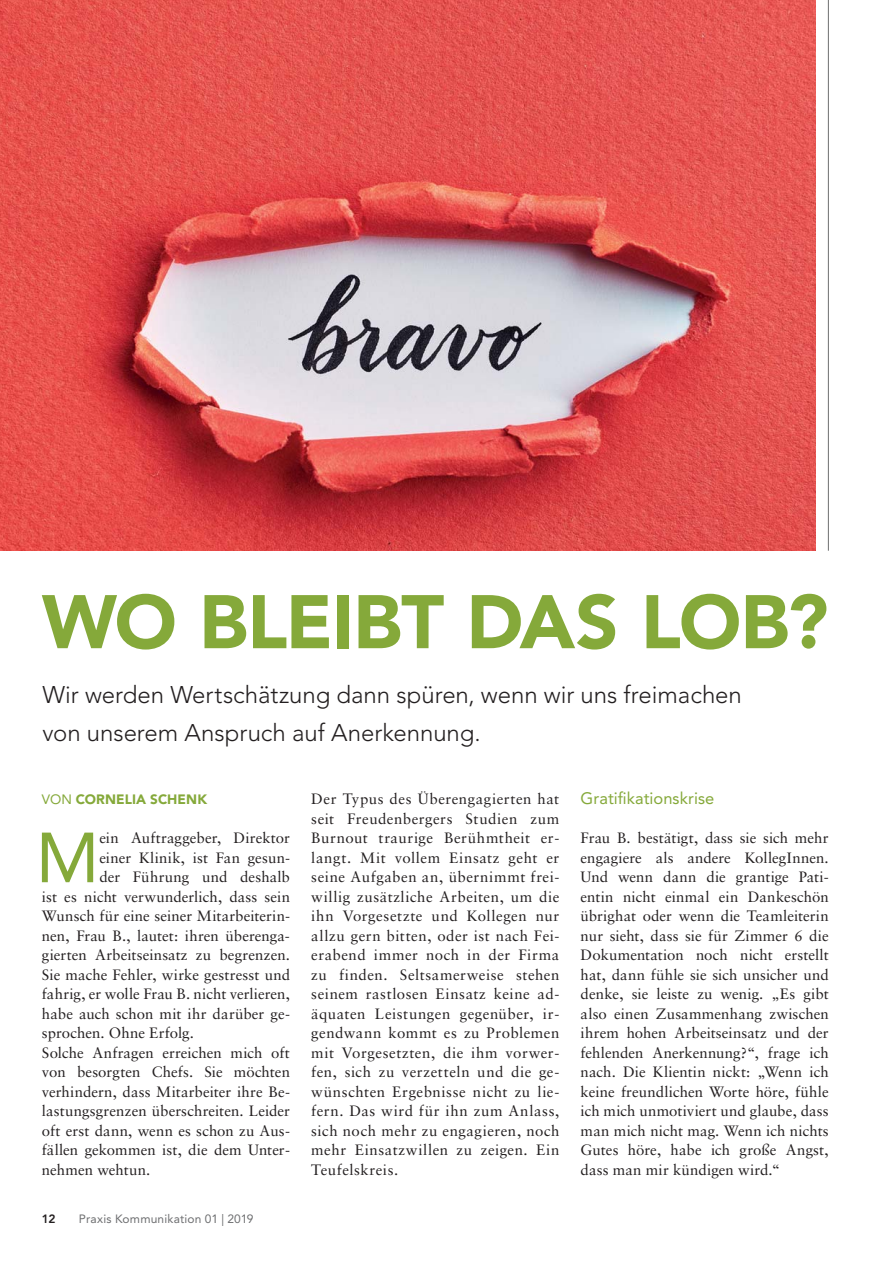
<style>
.page{position:relative;width:893px;height:1263px;background:#fff}
.page>*{position:absolute;margin:0;border:0;box-sizing:border-box;transform-origin:0 0}
.t1{font:900 75px "Avenir LT Std";letter-spacing:-.015em;color:#85a93a}
.t2{font:70.05px "Avenir LT Std";color:#85a93a}
.t3{font:300 24px/37.5px "Avenir LT Std";letter-spacing:-.005em;color:#231f20}
.t4{font:16.5px "Avenir LT Std";color:#85a93a}
.t5{font:15px/19.5px "Sabon LT Std";letter-spacing:.005em;color:#231f20;text-align:justify}
.t6{font:900 13.5px "Avenir LT Std";letter-spacing:.005em;color:#85a93a}
.t7{font:12px "Avenir LT Std";letter-spacing:.015em;color:#6d6e70}
.t8{font:800 12px "Avenir LT Std";color:#231f20}
.s1{font-weight:400}
</style>
<div class="page">
<img style="left:0;top:0;width:816px;height:551px">
<hr style="left:828px;top:0;width:1px;height:551px;background:#6d6e70">
<h1 class="t1" style="left:42px;top:586px;width:788px">WO BLEIBT DAS LOB?</h1>
<h3 class="t3" style="left:42px;top:677px;width:701px">Wir werden Wertschätzung dann spüren, wenn wir uns freimachen von unserem Anspruch auf Anerkennung.</h3>
<p class="t6" style="left:42px;top:793px;width:167px"><span class="s1">VON</span> CORNELIA SCHENK</p>
<h2 class="t2" style="left:36px;top:824px;width:65px">M</h2>
<p class="t5" style="left:99px;top:829px;width:192px">ein Auftraggeber, Direktor</p>
<p class="t5" style="left:99px;top:849px;width:192px">einer Klinik, ist Fan gesun-</p>
<p class="t5" style="left:99px;top:868px;width:192px">der Führung und deshalb</p>
<p class="t5" style="left:42px;top:888px;width:250px">ist es nicht verwunderlich, dass sein</p>
<p class="t5" style="left:42px;top:907px;width:250px">Wunsch für eine seiner Mitarbeiterin-</p>
<p class="t5" style="left:42px;top:927px;width:249px">nen, Frau B., lautet: ihren überenga-</p>
<p class="t5" style="left:42px;top:946px;width:250px">gierten Arbeitseinsatz zu begrenzen.</p>
<p class="t5" style="left:42px;top:966px;width:250px">Sie mache Fehler, wirke gestresst und</p>
<p class="t5" style="left:42px;top:985px;width:250px">fahrig, er wolle Frau B. nicht verlieren,</p>
<p class="t5" style="left:42px;top:1005px;width:250px">habe auch schon mit ihr darüber ge-</p>
<p class="t5" style="left:42px;top:1024px;width:153px">sprochen. Ohne Erfolg.</p>
<p class="t5" style="left:42px;top:1044px;width:249px">Solche Anfragen erreichen mich oft</p>
<p class="t5" style="left:42px;top:1063px;width:250px">von besorgten Chefs. Sie möchten</p>
<p class="t5" style="left:42px;top:1083px;width:250px">verhindern, dass Mitarbeiter ihre Be-</p>
<p class="t5" style="left:42px;top:1102px;width:250px">lastungsgrenzen überschreiten. Leider</p>
<p class="t5" style="left:42px;top:1122px;width:250px">oft erst dann, wenn es schon zu Aus-</p>
<p class="t5" style="left:42px;top:1141px;width:250px">fällen gekommen ist, die dem Unter-</p>
<p class="t5" style="left:42px;top:1161px;width:110px">nehmen wehtun.</p>
<p class="t8" style="left:42px;top:1213px;width:15px">12</p>
<p class="t7" style="left:79px;top:1213px;width:176px">Praxis Kommunikation 01 | 2019</p>
<p class="t5" style="left:311px;top:790px;width:250px">Der Typus des Überengagierten hat seit Freudenbergers Studien zum Burnout traurige Berühmtheit er&shy;langt. Mit vollem Einsatz geht er seine Aufgaben an, übernimmt frei&shy;willig zusätzliche Arbeiten, um die ihn Vorgesetzte und Kollegen nur allzu gern bitten, oder ist nach Fei&shy;erabend immer noch in der Firma zu finden. Seltsamerweise stehen seinem rastlosen Einsatz keine ad&shy;äquaten Leistungen gegenüber, ir&shy;gendwann kommt es zu Problemen mit Vorgesetzten, die ihm vorwer&shy;fen, sich zu verzetteln und die ge&shy;wünschten Ergebnisse nicht zu lie&shy;fern. Das wird für ihn zum Anlass, sich noch mehr zu engagieren, noch mehr Einsatzwillen zu zeigen. Ein Teufelskreis.</p>
<p class="t4" style="left:580px;top:790px;width:135px">Gratifikationskrise</p>
<p class="t5" style="left:580px;top:829px;width:250px">Frau B. bestätigt, dass sie sich mehr engagiere als andere KollegInnen.<br>Und wenn dann die grantige Pati&shy;entin nicht einmal ein Dankeschön übrighat oder wenn die Teamleiterin nur sieht, dass sie für Zimmer 6 die Dokumentation noch nicht erstellt hat, dann fühle sie sich unsicher und denke, sie leiste zu wenig. „Es gibt also einen Zusammenhang zwischen ihrem hohen Arbeitseinsatz und der fehlenden Anerkennung?“, frage ich nach. Die Klientin nickt: „Wenn ich keine freundlichen Worte höre, fühle ich mich unmotiviert und glaube, dass man mich nicht mag. Wenn ich nichts Gutes höre, habe ich große Angst, dass man mir kündigen wird.“</p>
</div>
